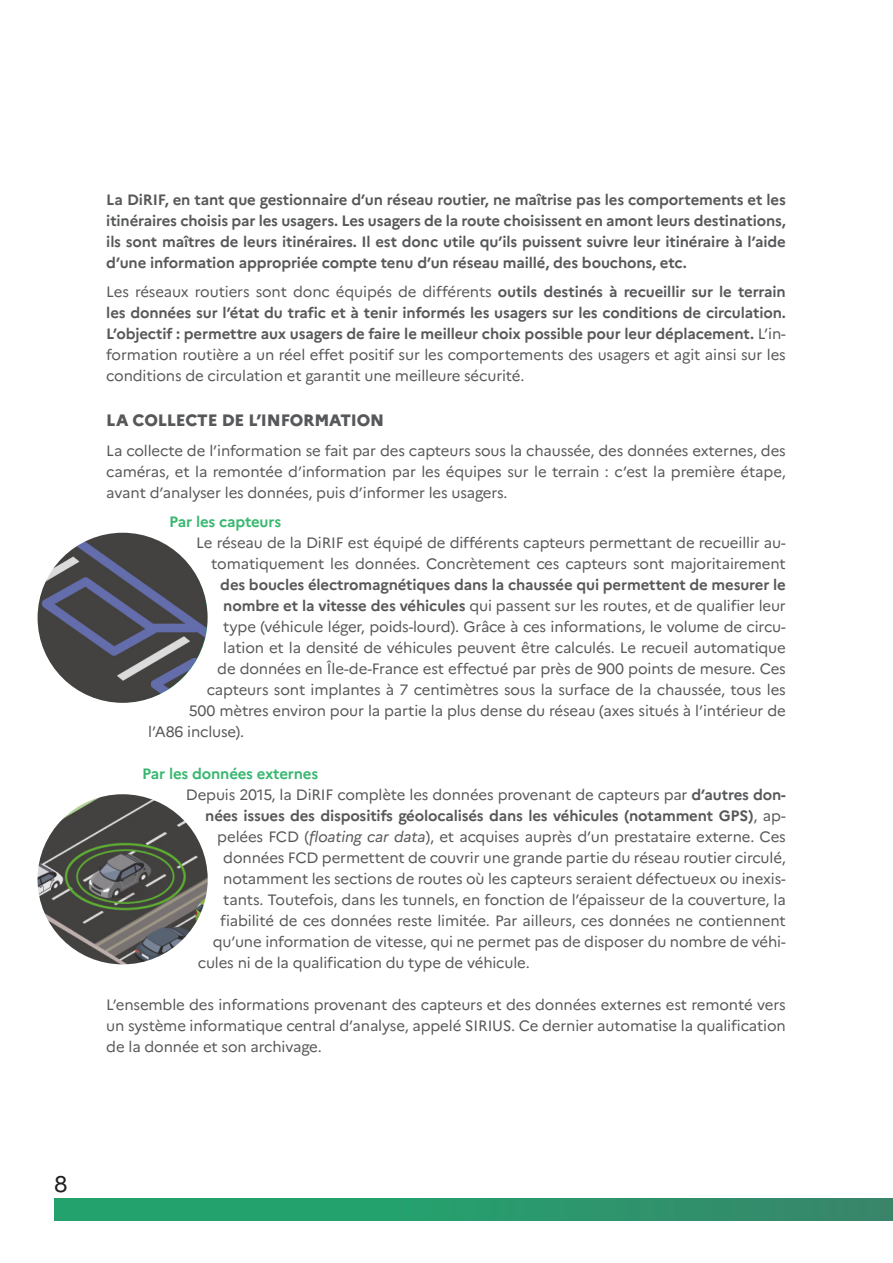
<style>
.page{position:relative;width:893px;height:1263px;background:#fff}
.page>*{position:absolute;margin:0;border:0;box-sizing:border-box;transform-origin:0 0}
.t1{font:22.5px "Marianne";color:#231f20}
.t2{font:800 16.5px "Marianne";letter-spacing:-.01em;color:#57585a}
.t3{font:15px/21px "Marianne";letter-spacing:-.01em;color:#57585a;text-align:justify}
.t4{font:700 15px/21px "Marianne";letter-spacing:-.01em;color:#57585a;text-align:justify}
.t5{font:700 15px "Marianne";letter-spacing:-.01em;color:#38b770}
.s1{font-weight:400}
.s2{font-weight:700}
.s3{font-style:italic}
</style>
<div class="page">
<div style="left:54px;top:1198px;width:839px;height:22px;background:linear-gradient(to right,#1ea96f,#36896b)"></div>
<img style="left:38px;top:533px;width:170px;height:170px;border-radius:85px">
<img style="left:38px;top:794px;width:170px;height:170px;border-radius:85px">
<p class="t4" style="left:106px;top:189px;width:681px">La DiRIF, en tant que gestionnaire d’un réseau routier, ne maîtrise pas les comportements et les itinéraires choisis par les usagers. Les usagers de la route choisissent en amont leurs destinations, ils sont maîtres de leurs itinéraires. Il est donc utile qu’ils puissent suivre leur itinéraire à l’aide d’une information appropriée compte tenu d’un réseau maillé, des bouchons, etc.</p>
<p class="t4" style="left:106px;top:281px;width:681px"><span class="s1">Les réseaux routiers sont donc équipés de différents</span> outils destinés à recueillir sur le terrain les données sur l’état du trafic et à tenir informés les usagers sur les conditions de circulation.<br>L’objectif : permettre aux usagers de faire le meilleur choix possible pour leur déplacement. <span class="s1">L’in&shy;formation routière a un réel effet positif sur les comportements des usagers et agit ainsi sur les conditions de circulation et garantit une meilleure sécurité.</span></p>
<p class="t2" style="left:106px;top:410px;width:279px">LA COLLECTE DE L’INFORMATION</p>
<p class="t3" style="left:106px;top:440px;width:681px">La collecte de l’information se fait par des capteurs sous la chaussée, des données externes, des caméras, et la remontée d’information par les équipes sur le terrain : c’est la première étape, avant d’analyser les données, puis d’informer les usagers.</p>
<p class="t5" style="left:169px;top:513px;width:113px">Par les capteurs</p>
<p class="t3" style="left:196px;top:532px;width:591px">Le réseau de la DiRIF est équipé de différents capteurs permettant de recueillir au-</p>
<p class="t3" style="left:211px;top:553px;width:576px">tomatiquement les données. Concrètement ces capteurs sont majoritairement</p>
<p class="t4" style="left:220px;top:574px;width:567px">des boucles électromagnétiques dans la chaussée qui permettent de mesurer le</p>
<p class="t3" style="left:223px;top:595px;width:564px"><span class="s2">nombre et la vitesse des véhicules</span> qui passent sur les routes, et de qualifier leur</p>
<p class="t3" style="left:223px;top:616px;width:564px">type (véhicule léger, poids-lourd). Grâce à ces informations, le volume de circu-</p>
<p class="t3" style="left:223px;top:637px;width:564px">lation et la densité de véhicules peuvent être calculés. Le recueil automatique</p>
<p class="t3" style="left:217px;top:658px;width:570px">de données en Île-de-France est effectué par près de 900 points de mesure. Ces</p>
<p class="t3" style="left:207px;top:679px;width:580px">capteurs sont implantes à 7 centimètres sous la surface de la chaussée, tous les</p>
<p class="t3" style="left:189px;top:700px;width:599px">500 mètres environ pour la partie la plus dense du réseau (axes situés à l’intérieur de</p>
<p class="t3" style="left:148px;top:721px;width:97px">l’A86 incluse).</p>
<p class="t5" style="left:142px;top:765px;width:177px">Par les données externes</p>
<p class="t3" style="left:186px;top:784px;width:601px">Depuis 2015, la DiRIF complète les données provenant de capteurs par <span class="s2">d’autres don-</span></p>
<p class="t4" style="left:205px;top:805px;width:582px">nées issues des dispositifs géolocalisés dans les véhicules (notamment GPS)<span class="s1">, ap-</span></p>
<p class="t3" style="left:217px;top:826px;width:570px">pelées FCD (<span class="s3">floating car data</span>), et acquises auprès d’un prestataire externe. Ces</p>
<p class="t3" style="left:223px;top:847px;width:564px">données FCD permettent de couvrir une grande partie du réseau routier circulé,</p>
<p class="t3" style="left:223px;top:868px;width:564px">notamment les sections de routes où les capteurs seraient défectueux ou inexis-</p>
<p class="t3" style="left:223px;top:889px;width:564px">tants. Toutefois, dans les tunnels, en fonction de l’épaisseur de la couverture, la</p>
<p class="t3" style="left:220px;top:910px;width:567px">fiabilité de ces données reste limitée. Par ailleurs, ces données ne contiennent</p>
<p class="t3" style="left:213px;top:931px;width:574px">qu’une information de vitesse, qui ne permet pas de disposer du nombre de véhi-</p>
<p class="t3" style="left:198px;top:952px;width:333px">cules ni de la qualification du type de véhicule.</p>
<p class="t3" style="left:106px;top:994px;width:681px">L’ensemble des informations provenant des capteurs et des données externes est remonté vers un système informatique central d’analyse, appelé SIRIUS. Ce dernier automatise la qualification de la donnée et son archivage.</p>
<h1 class="t1" style="left:54px;top:1170px;width:15px">8</h1>
</div>
